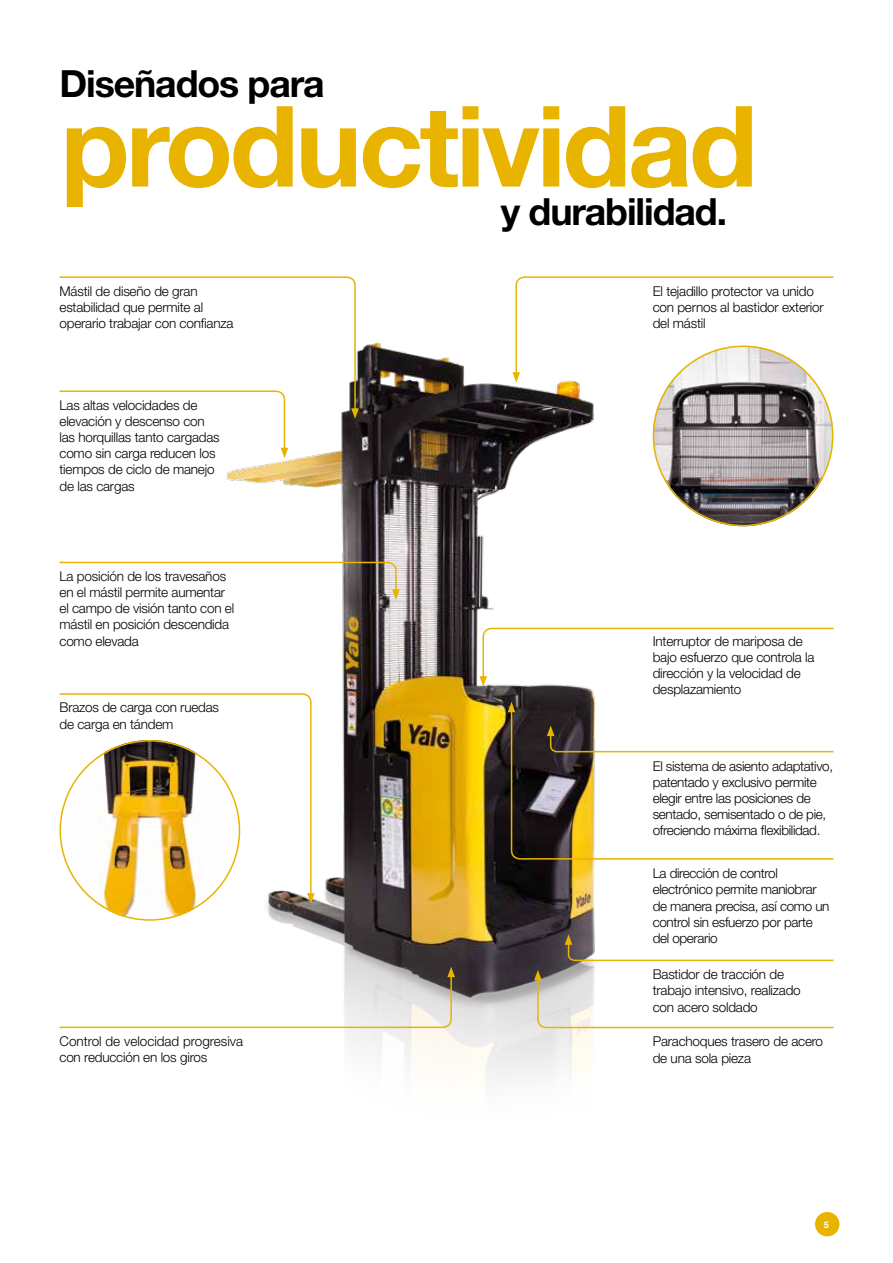
<style>
.page{position:relative;width:893px;height:1263px;background:#fff}
.page>*{position:absolute;margin:0;border:0;box-sizing:border-box;transform-origin:0 0}
.t1{font:700 112.5px "Helvetica Neue";letter-spacing:-.03em;color:#e9b400}
.t2{font:700 37.5px "Helvetica Neue";letter-spacing:-.03em;color:#000}
.t3{font:300 13.5px/16.2px "Helvetica Neue";letter-spacing:-.015em;color:#000}
.t4{font:700 9px "Helvetica Neue";color:#fff}
</style>
<div class="page">
<img style="left:226px;top:342px;width:370px;height:738px">
<svg style="left:59px;top:276px;width:300px;height:182px"></svg>
<svg style="left:59px;top:561px;width:341px;height:39px"></svg>
<svg style="left:59px;top:692px;width:253px;height:205px"></svg>
<svg style="left:307px;top:893px;width:8px;height:11px"></svg>
<svg style="left:512px;top:276px;width:322px;height:107px"></svg>
<svg style="left:479px;top:627px;width:355px;height:60px"></svg>
<svg style="left:510px;top:708px;width:324px;height:152px"></svg>
<svg style="left:508px;top:702px;width:7px;height:10px"></svg>
<svg style="left:534px;top:970px;width:300px;height:59px"></svg>
<svg style="left:565px;top:934px;width:269px;height:28px"></svg>
<svg style="left:547px;top:725px;width:287px;height:28px"></svg>
<svg style="left:59px;top:967px;width:396px;height:62px"></svg>
<div style="left:815px;top:1212px;width:24px;height:24px;background:#e9b400;border-radius:50%"></div>
<img style="left:653px;top:346px;width:180px;height:180px">
<img style="left:64px;top:740px;width:172px;height:181px">
<h2 class="t2" style="left:60px;top:61px;width:267px">Diseñados para</h2>
<h1 class="t1" style="left:61px;top:77px;width:698px">productividad</h1>
<h2 class="t2" style="left:501px;top:188px;width:228px">y durabilidad.</h2>
<p class="t3" style="left:60px;top:282px;width:175px">Mástil de diseño de gran estabilidad que permite al operario trabajar con confianza</p>
<p class="t3" style="left:60px;top:396px;width:162px">Las altas velocidades de elevación y descenso con las horquillas tanto cargadas como sin carga reducen los tiempos de ciclo de manejo de las cargas</p>
<p class="t3" style="left:60px;top:568px;width:176px">La posición de los travesaños en el mástil permite aumentar el campo de visión tanto con el mástil en posición descendida como elevada</p>
<p class="t3" style="left:60px;top:699px;width:161px">Brazos de carga con ruedas de carga en tándem</p>
<p class="t3" style="left:60px;top:1033px;width:185px">Control de velocidad progresiva con reducción en los giros</p>
<p class="t3" style="left:653px;top:282px;width:172px">El tejadillo protector va unido con pernos al bastidor exterior del mástil</p>
<p class="t3" style="left:653px;top:633px;width:163px">Interruptor de mariposa de bajo esfuerzo que controla la dirección y la velocidad de desplazamiento</p>
<p class="t3" style="left:653px;top:757px;width:182px">El sistema de asiento adaptativo, patentado y exclusivo permite elegir entre las posiciones de sentado, semisentado o de pie, ofreciendo máxima flexibilidad.</p>
<p class="t3" style="left:653px;top:865px;width:178px">La dirección de control electrónico permite maniobrar de manera precisa, así como un control sin esfuerzo por parte del operario</p>
<p class="t3" style="left:653px;top:966px;width:150px">Bastidor de tracción de trabajo intensivo, realizado con acero soldado</p>
<p class="t3" style="left:653px;top:1033px;width:172px">Parachoques trasero de acero de una sola pieza</p>
<p class="t4" style="left:824px;top:1219px;width:7px">5</p>
</div>
